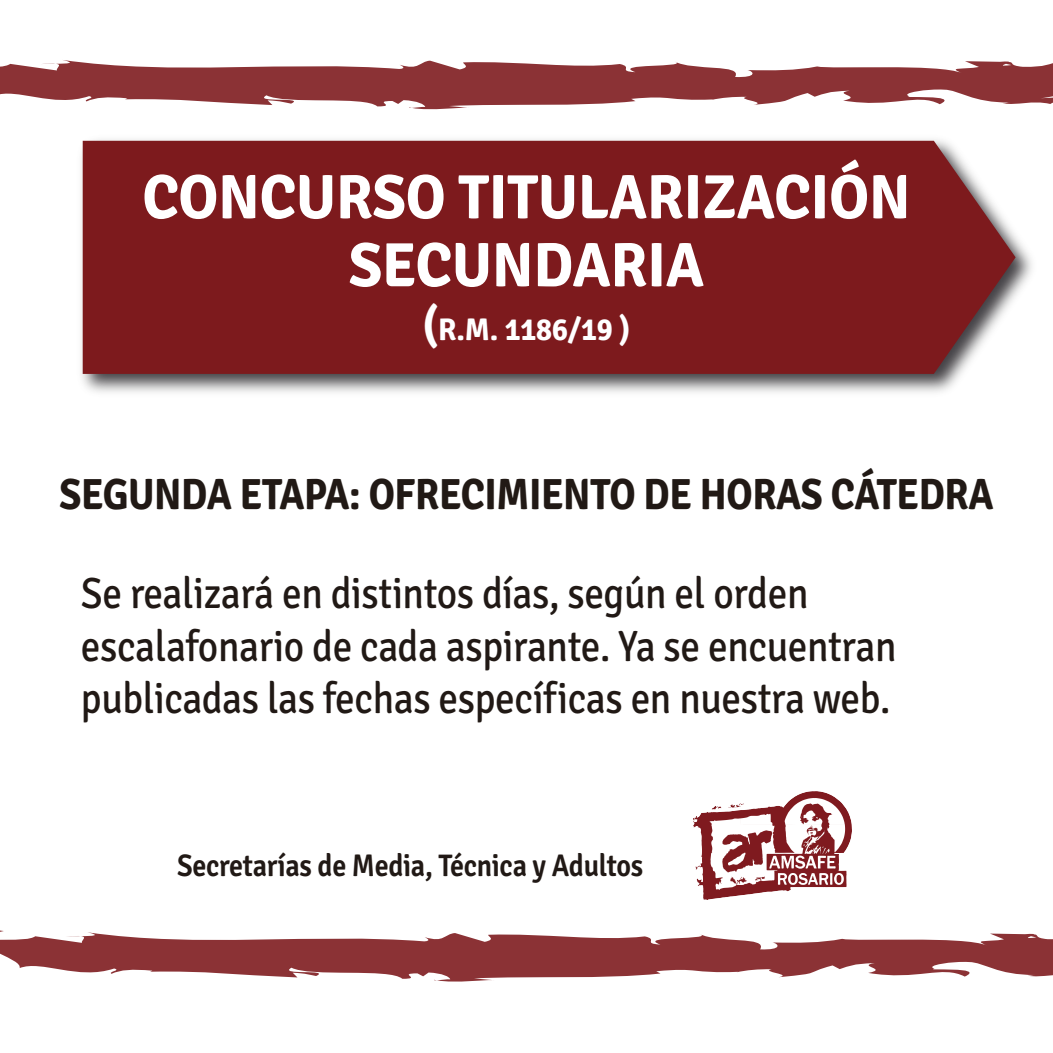
<style>
.page{position:relative;width:1053px;height:1053px;background:#fff}
.page>*{position:absolute;margin:0;border:0;box-sizing:border-box;transform-origin:0 0}
.t1{font:700 62.5px/67.9px "Signika";letter-spacing:-.005em;color:#fff;text-align:center;scale:.96 1}
.t2{font:43.75px/52.5px "Signika";letter-spacing:-.01em;color:#211915;scale:.9 1}
.t3{font:700 43.75px "Signika";letter-spacing:-.01em;color:#211915;scale:.9 1}
.t4{font:600 31.25px "Signika";letter-spacing:-.01em;color:#211915;scale:.9 1}
.t5{font:700 31.25px "Signika";letter-spacing:-.005em;color:#fff;scale:.96 1}
.s1{font-size:43.75px}
</style>
<div class="page">
<img style="left:81px;top:139px;width:951px;height:254px">
<div style="left:83px;top:141px;width:932px;height:233px;background:#7d1a1d"></div>
<img style="left:693px;top:791px;width:158px;height:108px">
<svg style="left:0;top:60px;width:1052px;height:50px;fill:#8b3235"></svg>
<svg style="left:0;top:932px;width:1052px;height:50px;fill:#8b3235"></svg>
<h1 class="t1" style="left:142px;top:164px;width:801px">CONCURSO TITULARIZACIÓN<br>SECUNDARIA</h1>
<p class="t5" style="left:422px;top:311px;width:218px"><span class="s1">(</span>R.M. 1186/19 )</p>
<p class="t3" style="left:59px;top:468px;width:1039px">SEGUNDA ETAPA: OFRECIMIENTO DE HORAS CÁTEDRA</p>
<p class="t2" style="left:81px;top:568px;width:907px">Se realizará en distintos días, según el orden escalafonario de cada aspirante. Ya se encuentran publicadas las fechas específicas en nuestra web.</p>
<p class="t4" style="left:177px;top:846px;width:519px">Secretarías de Media, Técnica y Adultos</p>
</div>
